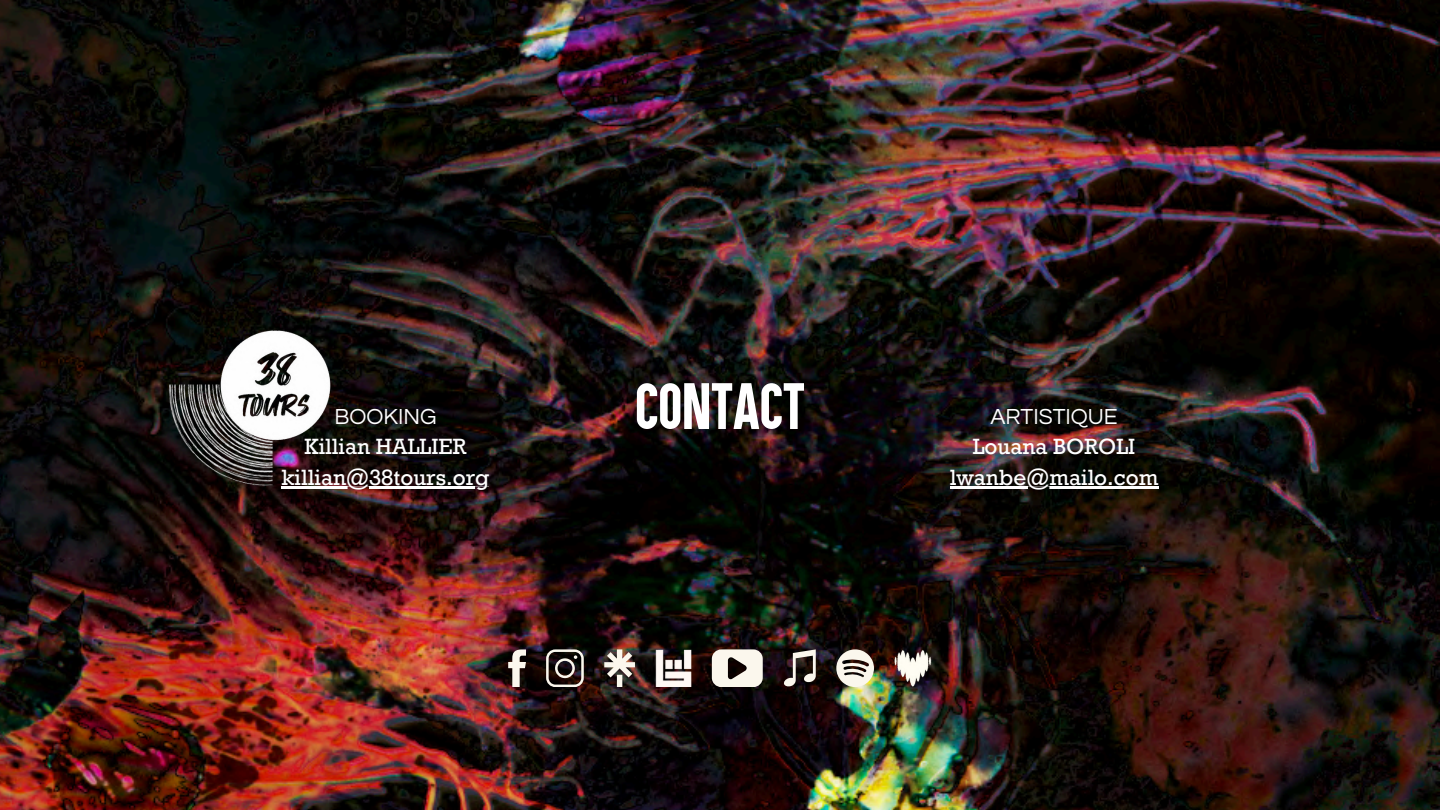
<style>
.page{position:relative;width:1440px;height:810px;background:#fff}
.page>*{position:absolute;margin:0;border:0;box-sizing:border-box;transform-origin:0 0}
.t1{font:54px "Aku Kamu";color:#fff}
.t2{font:22.7px/31.5px "Rockwell Std";color:#fff;text-align:center}
.t3{font:22.7px "Questrial";color:#fff}
</style>
<div class="page">
<img style="left:0;top:0;width:1440px;height:810px">
<svg style="left:604px;top:649px;width:31px;height:38px"></svg>
<svg style="left:836px;top:649px;width:38px;height:38px"></svg>
<svg style="left:712px;top:649px;width:51px;height:38px;background:#cdc8c0"></svg>
<svg style="left:508px;top:649px;width:18px;height:38px"></svg>
<svg style="left:546px;top:649px;width:38px;height:38px"></svg>
<svg style="left:783px;top:649px;width:33px;height:38px"></svg>
<img style="left:655px;top:649px;width:36px;height:38px">
<img style="left:894px;top:649px;width:38px;height:38px">
<img style="left:168px;top:324px;width:165px;height:165px">
<hr style="left:282px;top:487px;width:207px;height:2px;background:#fff">
<hr style="left:950px;top:487px;width:208px;height:2px;background:#fff">
<p class="t3" style="left:334px;top:406px;width:103px">BOOKING</p>
<p class="t2" style="left:282px;top:434px;width:209px">Killian HALLIER killian@38tours.org</p>
<p class="t1" style="left:635px;top:371px;width:171px">CONTACT</p>
<p class="t3" style="left:990px;top:406px;width:129px">ARTISTIQUE</p>
<p class="t2" style="left:950px;top:434px;width:210px">Louana BOROLI lwanbe@mailo.com</p>
</div>
